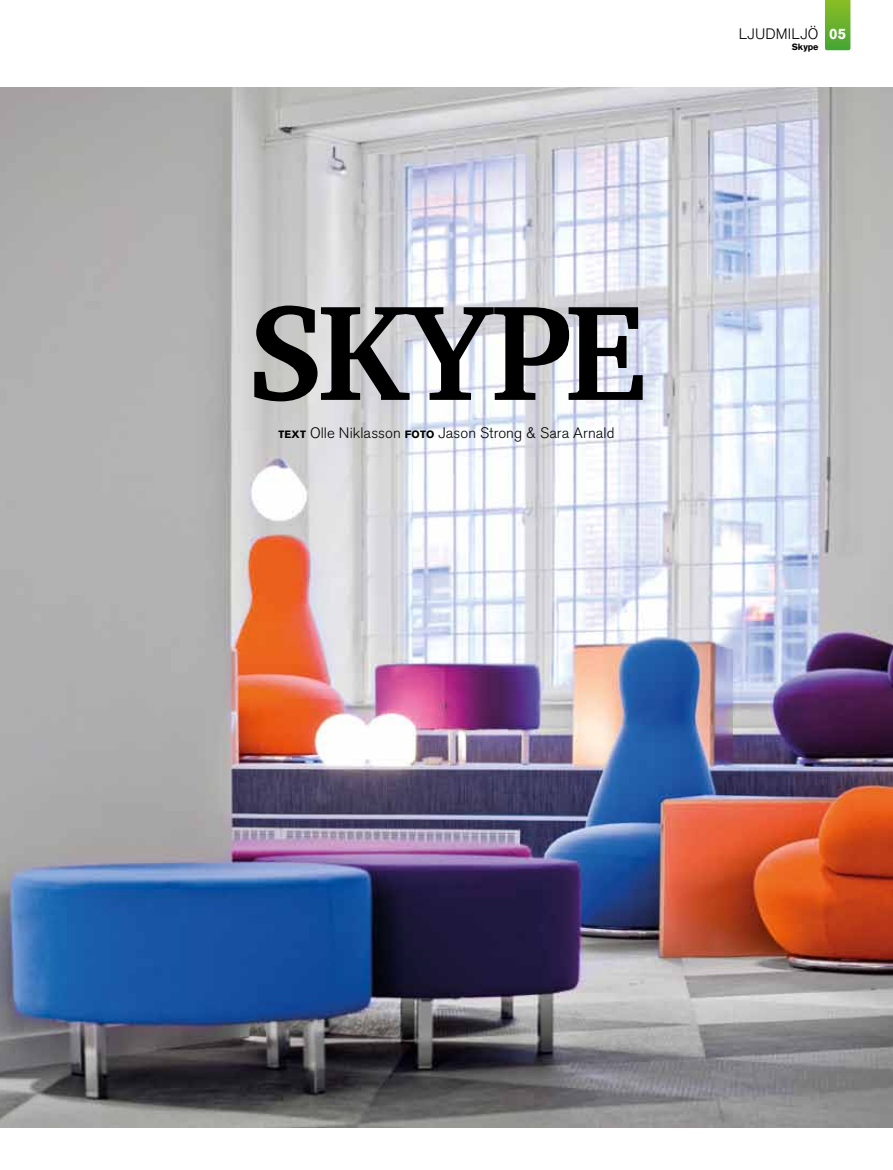
<style>
.page{position:relative;width:893px;height:1170px;background:#fff}
.page>*{position:absolute;margin:0;border:0;box-sizing:border-box;transform-origin:0 0}
.t1{font:700 138px "Charter IT Cby BT";letter-spacing:-.03em;color:#000}
.t2{font:300 15px "Akzidenz Grotesk BE";letter-spacing:.005em;color:#000}
.t3{font:700 9px "Akzidenz Grotesk BE";color:#000}
.s1{font-weight:700;color:#fff}
.s2{font-weight:700;font-size:10.5px}
</style>
<div class="page">
<img style="left:0;top:87px;width:892px;height:1040px">
<svg style="left:825px;top:1px;width:25px;height:49px"></svg>
<p class="t2" style="left:739px;top:26px;width:109px">LJUDMILJÖ <span class="s1">05</span></p>
<p class="t3" style="left:792px;top:42px;width:28px">Skype</p>
<h1 class="t1" style="left:246px;top:266px;width:402px">SKYPE</h1>
<p class="t2" style="left:278px;top:424px;width:338px"><span class="s2">TEXT</span> Olle Niklasson <span class="s2">FOTO</span> Jason Strong &amp; Sara Arnald</p>
</div>
